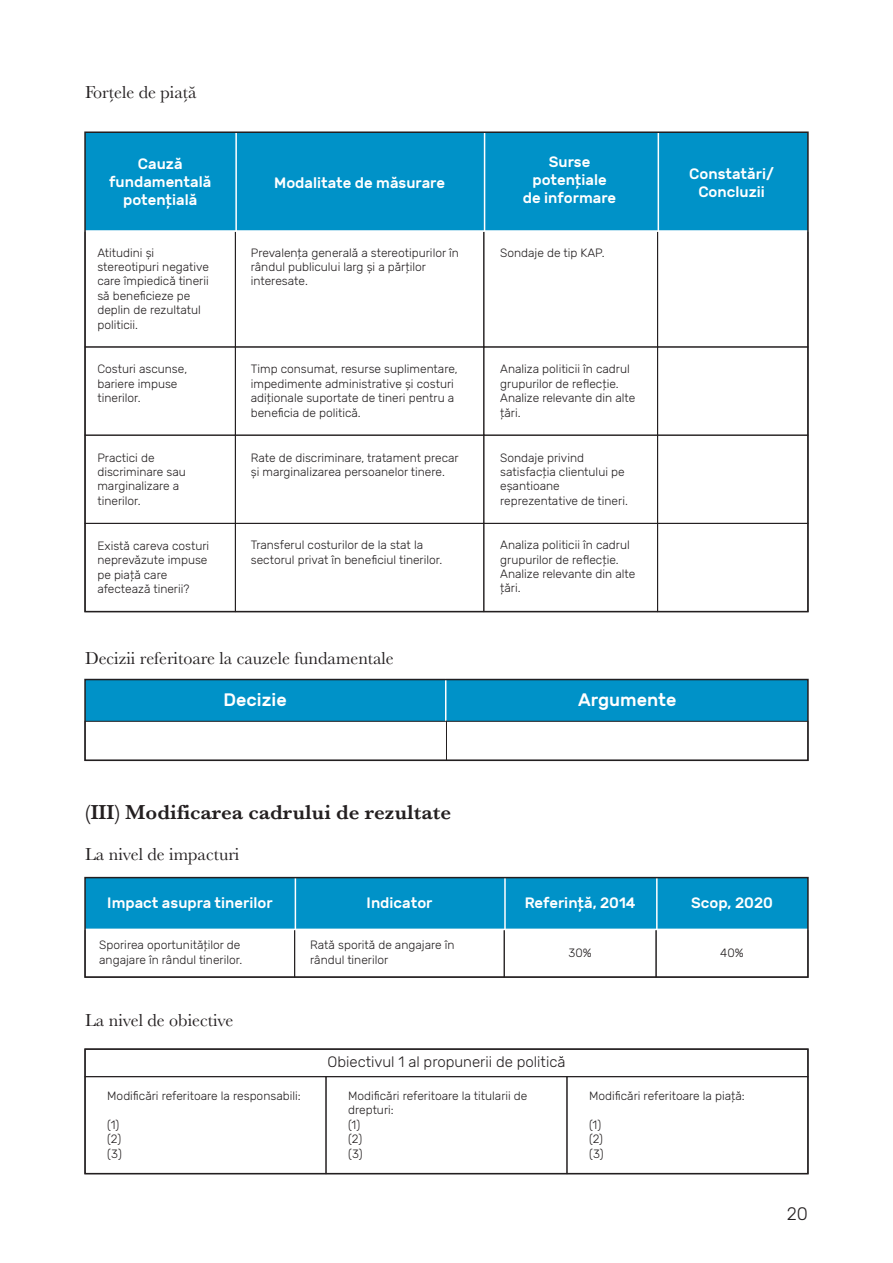
<style>
.page{position:relative;width:893px;height:1263px;background:#fff}
.page>*{position:absolute;margin:0;border:0;box-sizing:border-box;transform-origin:0 0}
.t1{font:600 21px "Baskerville";color:#231f20}
.t2{font:18px "Baskerville";color:#231f20}
.t3{font:500 18px "Rubik";color:#fff}
.t4{font:300 18px "Rubik";color:#231f20}
.t5{font:500 15px/18px "Rubik";color:#fff;text-align:center}
.t6{font:300 15px "Rubik";color:#231f20}
.t7{font:300 12px/14.4px "Rubik";color:#231f20}
</style>
<div class="page">
<div style="left:326px;top:1076px;width:241px;height:98px;border:1px solid #231f20"></div>
<div style="left:85px;top:1049px;width:723px;height:28px;border:1px solid #231f20"></div>
<div style="left:504px;top:928px;width:152px;height:49px;border:1px solid #231f20"></div>
<div style="left:84px;top:876px;width:725px;height:54px;background:#0092c8"></div>
<div style="left:84px;top:678px;width:725px;height:43px;background:#0092c8"></div>
<div style="left:446px;top:721px;width:362px;height:39px;border:1px solid #231f20"></div>
<div style="left:85px;top:721px;width:362px;height:39px;border:1px solid #231f20"></div>
<div style="left:484px;top:523px;width:174px;height:89px;border:1px solid #231f20"></div>
<div style="left:235px;top:523px;width:249px;height:89px;border:1px solid #231f20"></div>
<div style="left:85px;top:523px;width:151px;height:89px;border:1px solid #231f20"></div>
<div style="left:657px;top:435px;width:151px;height:89px;border:1px solid #231f20"></div>
<div style="left:484px;top:435px;width:174px;height:89px;border:1px solid #231f20"></div>
<div style="left:235px;top:435px;width:249px;height:89px;border:1px solid #231f20"></div>
<div style="left:85px;top:435px;width:151px;height:89px;border:1px solid #231f20"></div>
<div style="left:657px;top:230px;width:151px;height:117px;border:1px solid #231f20"></div>
<div style="left:484px;top:230px;width:174px;height:117px;border:1px solid #231f20"></div>
<div style="left:235px;top:230px;width:249px;height:117px;border:1px solid #231f20"></div>
<div style="left:85px;top:230px;width:151px;height:117px;border:1px solid #231f20"></div>
<div style="left:87px;top:134px;width:719px;height:98px;background:#0092c8"></div>
<div style="left:84px;top:1048px;width:725px;height:126px;border:2px solid #231f20"></div>
<div style="left:84px;top:877px;width:725px;height:101px;border:2px solid #231f20"></div>
<div style="left:84px;top:679px;width:725px;height:82px;border:2px solid #231f20"></div>
<div style="left:84px;top:131px;width:725px;height:481px;border:2px solid #231f20"></div>
<h2 class="t2" style="left:85px;top:80px;width:113px">Forțele de piață</h2>
<p class="t5" style="left:109px;top:155px;width:104px">Cauză fundamentală potențială</p>
<p class="t5" style="left:274px;top:175px;width:172px">Modalitate de măsurare</p>
<p class="t5" style="left:523px;top:154px;width:95px">Surse potențiale de informare</p>
<p class="t7" style="left:251px;top:246px;width:209px">Prevalența generală a stereotipurilor în rândul publicului larg și a părților interesate.</p>
<p class="t7" style="left:97px;top:246px;width:58px">Atitudini și</p>
<p class="t7" style="left:500px;top:246px;width:106px">Sondaje de tip KAP.</p>
<p class="t7" style="left:97px;top:260px;width:113px">stereotipuri negative care împiedică tinerii să beneficieze pe deplin de rezultatul politicii.</p>
<p class="t7" style="left:97px;top:362px;width:91px">Costuri ascunse, bariere impuse tinerilor.</p>
<p class="t7" style="left:97px;top:450px;width:90px">Practici de discriminare sau marginalizare a tinerilor.</p>
<p class="t7" style="left:97px;top:539px;width:113px">Există careva costuri neprevăzute impuse pe piață care afectează tinerii?</p>
<p class="t7" style="left:251px;top:362px;width:209px">Timp consumat, resurse suplimentare, impedimente administrative și costuri adiționale suportate de tineri pentru a beneficia de politică.</p>
<p class="t7" style="left:500px;top:362px;width:137px">Analiza politicii în cadrul grupurilor de reflecție.<br>Analize relevante din alte țări.</p>
<p class="t7" style="left:251px;top:450px;width:209px">Rate de discriminare, tratament precar și marginalizarea persoanelor tinere.</p>
<p class="t7" style="left:500px;top:450px;width:129px">Sondaje privind satisfacția clientului pe eșantioane reprezentative de tineri.</p>
<p class="t7" style="left:251px;top:538px;width:193px">Transferul costurilor de la stat la sectorul privat în beneficiul tinerilor.</p>
<p class="t7" style="left:500px;top:538px;width:137px">Analiza politicii în cadrul grupurilor de reflecție.<br>Analize relevante din alte țări.</p>
<p class="t5" style="left:689px;top:166px;width:86px">Constatări/<br>Concluzii</p>
<h2 class="t2" style="left:85px;top:647px;width:310px">Decizii referitoare la cauzele fundamentale</h2>
<h2 class="t3" style="left:224px;top:689px;width:65px">Decizie</h2>
<h2 class="t3" style="left:578px;top:689px;width:100px">Argumente</h2>
<h1 class="t1" style="left:85px;top:798px;width:368px">(III) Modificarea cadrului de rezultate</h1>
<h2 class="t2" style="left:85px;top:843px;width:156px">La nivel de impacturi</h2>
<p class="t5" style="left:107px;top:894px;width:167px">Impact asupra tinerilor</p>
<p class="t5" style="left:367px;top:894px;width:67px">Indicator</p>
<p class="t5" style="left:525px;top:894px;width:112px">Referință, 2014</p>
<p class="t5" style="left:691px;top:894px;width:83px">Scop, 2020</p>
<p class="t7" style="left:99px;top:938px;width:145px">Sporirea oportunităților de angajare în rândul tinerilor.</p>
<p class="t7" style="left:310px;top:938px;width:146px">Rată sporită de angajare în rândul tinerilor</p>
<p class="t7" style="left:569px;top:945px;width:25px">30%</p>
<p class="t7" style="left:720px;top:945px;width:25px">40%</p>
<h2 class="t2" style="left:85px;top:1009px;width:150px">La nivel de obiective</h2>
<p class="t7" style="left:107px;top:1089px;width:195px">Modificări referitoare la responsabili:</p>
<p class="t7" style="left:107px;top:1118px;width:16px">(1) (2) (3)</p>
<p class="t6" style="left:327px;top:1053px;width:239px">Obiectivul 1 al propunerii de politică</p>
<p class="t7" style="left:348px;top:1089px;width:181px">Modificări referitoare la titularii de drepturi:<br>(1)<br>(2)<br>(3)</p>
<p class="t7" style="left:589px;top:1089px;width:157px">Modificări referitoare la piață:</p>
<p class="t7" style="left:589px;top:1118px;width:16px">(1) (2) (3)</p>
<h2 class="t4" style="left:787px;top:1204px;width:23px">20</h2>
</div>
